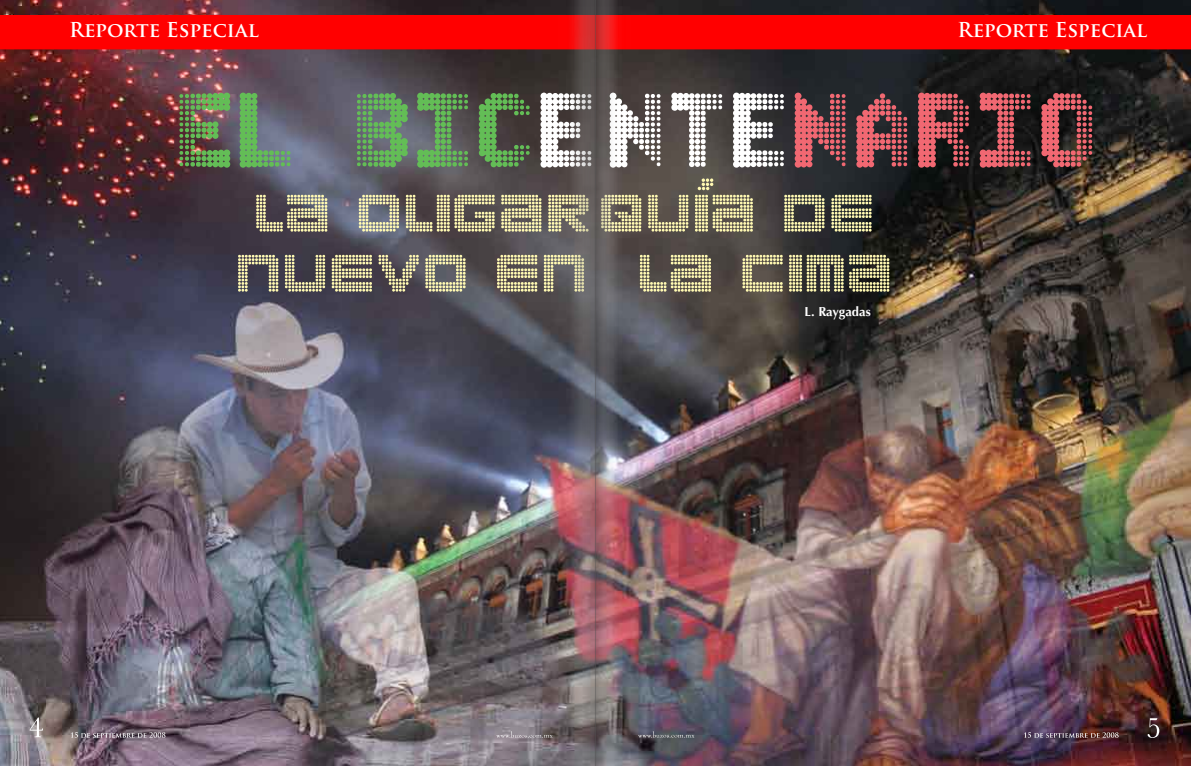
<style>
.page{position:relative;width:1191px;height:766px;background:#fff}
.page>*{position:absolute;margin:0;border:0;box-sizing:border-box;transform-origin:0 0}
.t1{font:75px "Chaser Demo";letter-spacing:.1em;color:#63bd56}
.t2{font:60px/60px "Clubland";color:#fff9b2;text-align:center}
.t3{font:700 20px "Trajan Pro";color:#fff}
.t4{font:700 13px "Optima";color:#fff}
.s1{color:#fff}
.s2{color:#f16872}
</style>
<div class="page">
<img style="left:0;top:0;width:1191px;height:765px">
<div style="left:0;top:15px;width:1191px;height:34px;background:#f00"></div>
<svg style="left:30px;top:717px;width:13px;height:20px"></svg>
<svg style="left:71px;top:732px;width:94px;height:5px"></svg>
<svg style="left:1147px;top:718px;width:12px;height:19px"></svg>
<svg style="left:1024px;top:732px;width:96px;height:5px"></svg>
<svg style="left:496px;top:731px;width:57px;height:6px"></svg>
<svg style="left:638px;top:731px;width:56px;height:6px"></svg>
<svg style="left:697px;top:178px;width:16px;height:12px"></svg>
<img style="left:559px;top:0;width:72px;height:765px">
<p class="t3" style="left:69px;top:18px;width:191px">Reporte Especial</p>
<p class="t3" style="left:930px;top:17px;width:191px">Reporte Especial</p>
<p class="t3" style="left:957px;top:18px;width:191px">Reporte Especial</p>
<h1 class="t1" style="left:178px;top:81px;width:919px">EL BIC<span class="s1">ENTE</span><span class="s2">NARIO</span></h1>
<h2 class="t2" style="left:238px;top:181px;width:659px">LA OLIGARQUIA DE<br>NUEVO EN LA CIMA</h2>
<p class="t4" style="left:804px;top:303px;width:68px">L. Raygadas</p>
</div>
